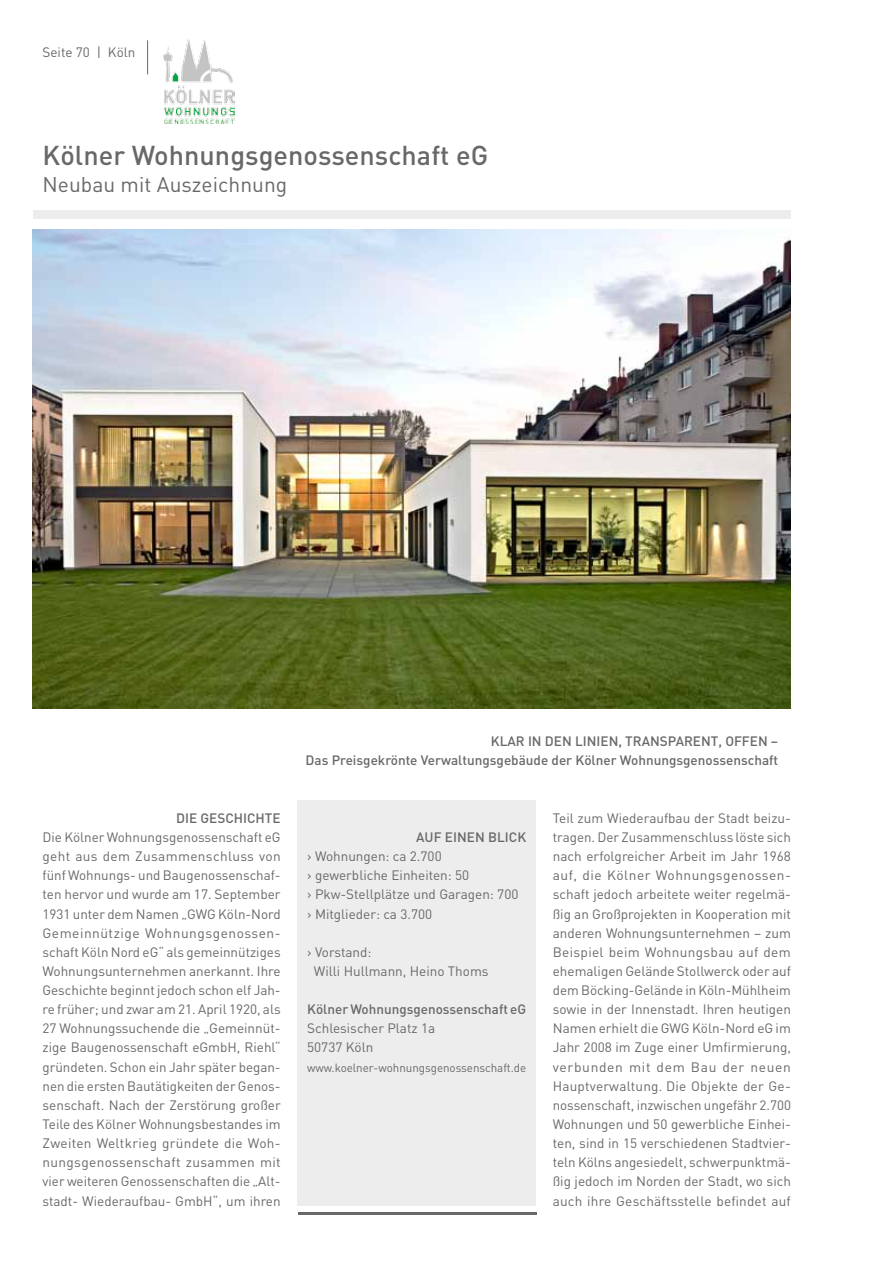
<style>
.page{position:relative;width:893px;height:1263px;background:#fff}
.page>*{position:absolute;margin:0;border:0;box-sizing:border-box;transform-origin:0 0}
.t1{font:500 27px "DIN";color:#686868}
.t2{font:21px "DIN";color:#686868}
.t3{font:13.5px/19.2px "DIN";color:#686868}
.t4{font:500 13.5px/19.2px "DIN";color:#686868;text-align:right}
.t5{font:11.85px "DIN";letter-spacing:-.005em;color:#686868}
</style>
<div class="page">
<hr style="left:147px;top:40px;width:1px;height:34px;background:#686868">
<div style="left:298px;top:800px;width:238px;height:405px;background:#ededed"></div>
<img style="left:33px;top:230px;width:758px;height:478px">
<div style="left:33px;top:210px;width:758px;height:9px;background:#ededed"></div>
<img style="left:163px;top:39px;width:72px;height:84px">
<hr style="left:299px;top:1212px;width:238px;height:2px;background:#686868">
<p class="t3" style="left:43px;top:43px;width:94px">Seite 70 | Köln</p>
<h1 class="t1" style="left:43px;top:138px;width:447px">Kölner Wohnungsgenossenschaft eG</h1>
<h2 class="t2" style="left:43px;top:171px;width:246px">Neubau mit Auszeichnung</h2>
<p class="t4" style="left:176px;top:808px;width:106px">DIE GESCHICHTE</p>
<p class="t3" style="left:43px;top:827px;width:240px;text-align:justify">Die Kölner Wohnungsgenossenschaft eG geht aus dem Zusammenschluss von fünf Wohnungs- und Baugenossenschaf&shy;ten hervor und wurde am 17. September 1931 unter dem Namen „GWG Köln-Nord Gemeinnützige Wohnungsgenossen&shy;schaft Köln Nord eG“ als gemeinnütziges Wohnungsunternehmen anerkannt. Ihre Geschichte beginnt jedoch schon elf Jah&shy;re früher; und zwar am 21. April 1920, als 27 Wohnungssuchende die „Gemeinnüt&shy;zige Baugenossenschaft eGmbH, Riehl“ gründeten. Schon ein Jahr später began&shy;nen die ersten Bautätigkeiten der Genos&shy;senschaft. Nach der Zerstörung großer Teile des Kölner Wohnungsbestandes im Zweiten Weltkrieg gründete die Woh&shy;nungsgenossenschaft zusammen mit vier weiteren Genossenschaften die „Alt&shy;stadt- Wiederaufbau- GmbH“, um ihren</p>
<p class="t4" style="left:306px;top:731px;width:474px">KLAR IN DEN LINIEN, TRANSPARENT, OFFEN –<br>Das Preisgekrönte Verwaltungsgebäude der Kölner Wohnungsgenossenschaft</p>
<p class="t4" style="left:416px;top:827px;width:112px">AUF EINEN BLICK</p>
<p class="t3" style="left:307px;top:846px;width:213px">› Wohnungen: ca 2.700<br>› gewerbliche Einheiten: 50<br>› Pkw-Stellplätze und Garagen: 700 › Mitglieder: ca 3.700</p>
<p class="t3" style="left:314px;top:942px;width:176px;text-indent:-7px">› Vorstand:<br>Willi Hullmann, Heino Thoms</p>
<p class="t4" style="left:307px;top:999px;width:220px">Kölner Wohnungsgenossenschaft eG</p>
<p class="t3" style="left:307px;top:1019px;width:129px">Schlesischer Platz 1a<br>50737 Köln</p>
<p class="t5" style="left:307px;top:1060px;width:220px">www.koelner-wohnungsgenossenschaft.de</p>
<p class="t3" style="left:553px;top:808px;width:240px;text-align:justify">Teil zum Wiederaufbau der Stadt beizu&shy;tragen. Der Zusammenschluss löste sich nach erfolgreicher Arbeit im Jahr 1968 auf, die Kölner Wohnungsgenossen&shy;schaft jedoch arbeitete weiter regelmä&shy;ßig an Großprojekten in Kooperation mit anderen Wohnungsunternehmen – zum Beispiel beim Wohnungsbau auf dem ehemaligen Gelände Stollwerck oder auf dem Böcking-Gelände in Köln-Mühlheim sowie in der Innenstadt. Ihren heutigen Namen erhielt die GWG Köln-Nord eG im Jahr 2008 im Zuge einer Umfirmierung, verbunden mit dem Bau der neuen Hauptverwaltung. Die Objekte der Ge&shy;nossenschaft, inzwischen ungefähr 2.700<br>Wohnungen und 50 gewerbliche Einhei&shy;ten, sind in 15 verschiedenen Stadtvier&shy;teln Kölns angesiedelt, schwerpunktmä&shy;ßig jedoch im Norden der Stadt, wo sich auch ihre Geschäftsstelle befindet auf</p>
</div>
